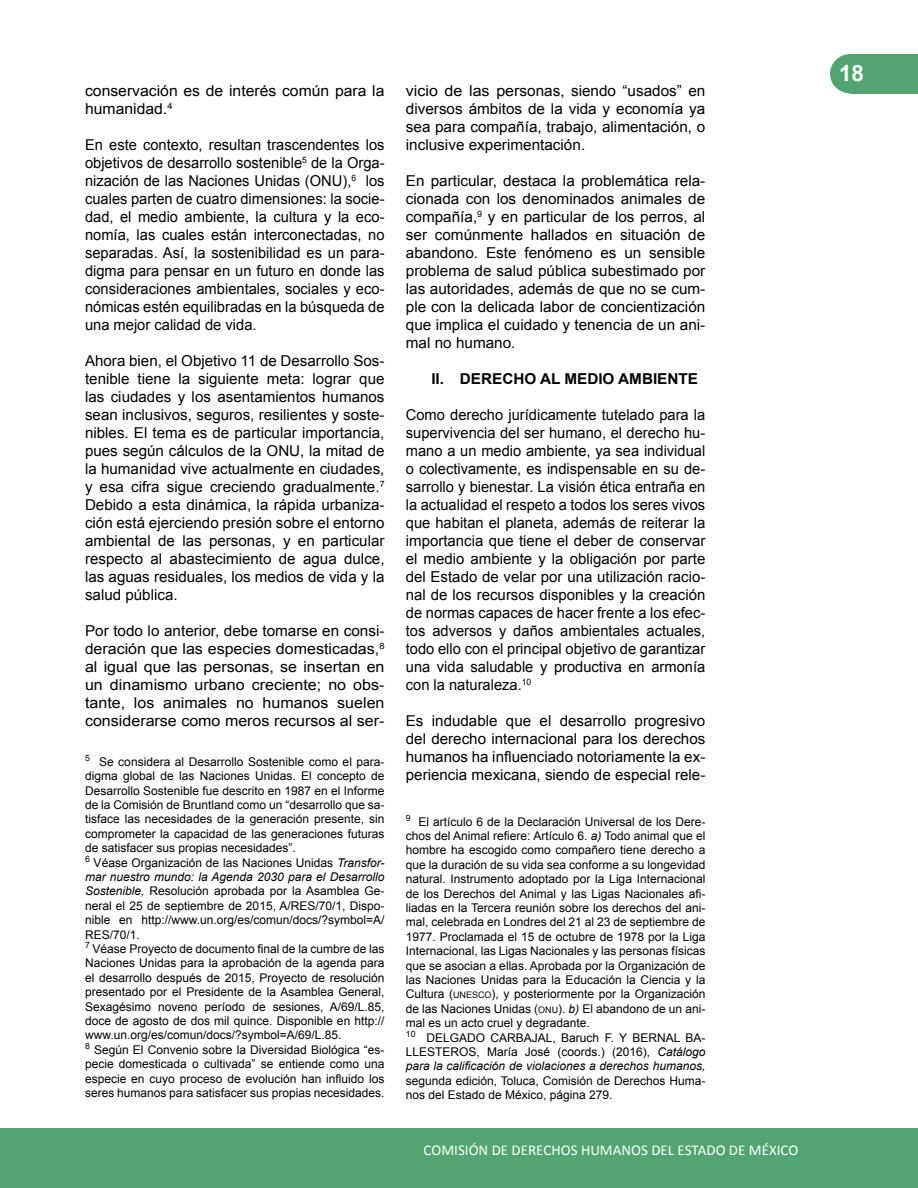
<style>
.page{position:relative;width:918px;height:1188px;background:#fff}
.page>*{position:absolute;margin:0;border:0;box-sizing:border-box;transform-origin:0 0}
.t1{font:700 22.5px "Arial";color:#fff}
.t2{font:15px/18px "Arial";color:#000;text-align:justify}
.t3{font:15px/18px "Arial";color:#000;text-align:justify;scale:1.07 1}
.t4{font:15px/18px "Arial";color:#000;scale:1.05 1}
.t5{font:15px "Calibri";color:#fff}
.t6{font:700 15px "Arial";color:#000}
.t7{font:12px/14.4px "Arial";color:#000}
.s1{font-style:italic}
.s2{font-size:9px}
</style>
<div class="page">
<div style="left:0;top:1128px;width:918px;height:60px;background:#52a470"></div>
<div style="left:851px;top:54px;width:67px;height:40px;background:#52a470"></div>
<div style="left:830px;top:54px;width:41px;height:40px;background:#52a470;border-radius:50%"></div>
<p class="t4" style="left:85px;top:82px;width:287px">conservación es de interés común para la humanidad.<sup>4</sup></p>
<p class="t2" style="left:85px;top:136px;width:301px">En este contexto, resultan trascendentes los objetivos de desarrollo sostenible<sup>5</sup> de la Orga&shy;nización de las Naciones Unidas (ONU),<sup>6</sup> los cuales parten de cuatro dimensiones: la socie&shy;dad, el medio ambiente, la cultura y la eco&shy;nomía, las cuales están interconectadas, no separadas. Así, la sostenibilidad es un para&shy;digma para pensar en un futuro en donde las consideraciones ambientales, sociales y eco&shy;nómicas estén equilibradas en la búsqueda de una mejor calidad de vida.</p>
<p class="t2" style="left:85px;top:352px;width:301px">Ahora bien, el Objetivo 11 de Desarrollo Sos&shy;tenible tiene la siguiente meta: lograr que las ciudades y los asentamientos humanos sean inclusivos, seguros, resilientes y soste&shy;nibles. El tema es de particular importancia, pues según cálculos de la ONU, la mitad de la humanidad vive actualmente en ciudades, y esa cifra sigue creciendo gradualmente.<sup>7<br></sup>Debido a esta dinámica, la rápida urbaniza&shy;ción está ejerciendo presión sobre el entorno ambiental de las personas, y en particular respecto al abastecimiento de agua dulce, las aguas residuales, los medios de vida y la salud pública.</p>
<p class="t2" style="left:85px;top:622px;width:301px">Por todo lo anterior, debe tomarse en consi&shy;deración que las especies domesticadas,<sup>8 </sup>al igual que las personas, se insertan en un dinamismo urbano creciente; no obs&shy;tante, los animales no humanos suelen considerarse como meros recursos al ser-</p>
<p class="t7" style="left:85px;top:755px;width:301px"><sup>5</sup> Se considera al Desarrollo Sostenible como el para&shy;digma global de las Naciones Unidas. El concepto de Desarrollo Sostenible fue descrito en 1987 en el Informe de la Comisión de Bruntland como un “desarrollo que sa&shy;tisface las necesidades de la generación presente, sin comprometer la capacidad de las generaciones futuras de satisfacer sus propias necesidades”.<br><sup>6</sup> Véase Organización de las Naciones Unidas <span class="s1">Transfor&shy;mar nuestro mundo: la Agenda 2030 para el Desarrollo Sostenible,</span> Resolución aprobada por la Asamblea Ge&shy;neral el 25 de septiembre de 2015, A/RES/70/1, Dispo&shy;nible en http://www.un.org/es/comun/docs/?symbol=A/ RES/70/1.<br><sup>7</sup> Véase Proyecto de documento final de la cumbre de las Naciones Unidas para la aprobación de la agenda para el desarrollo después de 2015, Proyecto de resolución presentado por el Presidente de la Asamblea General, Sexagésimo noveno período de sesiones, A/69/L.85, doce de agosto de dos mil quince. Disponible en http:// www.un.org/es/comun/docs/?symbol=A/69/L.85.<br><sup>8</sup> Según El Convenio sobre la Diversidad Biológica “es&shy;pecie domesticada o cultivada” se entiende como una especie en cuyo proceso de evolución han influido los seres humanos para satisfacer sus propias necesidades.</p>
<p class="t3" style="left:406px;top:82px;width:281px">vicio de las personas, siendo “usados” en diversos ámbitos de la vida y economía ya sea para compañía, trabajo, alimentación, o inclusive experimentación.</p>
<p class="t2" style="left:406px;top:172px;width:301px">En particular, destaca la problemática rela&shy;cionada con los denominados animales de compañía,<sup>9</sup> y en particular de los perros, al ser comúnmente hallados en situación de abandono. Este fenómeno es un sensible problema de salud pública subestimado por las autoridades, además de que no se cum&shy;ple con la delicada labor de concientización que implica el cuidado y tenencia de un ani&shy;mal no humano.</p>
<p class="t6" style="left:431px;top:369px;width:268px">II. DERECHO AL MEDIO AMBIENTE</p>
<p class="t2" style="left:406px;top:406px;width:301px">Como derecho jurídicamente tutelado para la supervivencia del ser humano, el derecho hu&shy;mano a un medio ambiente, ya sea individual o colectivamente, es indispensable en su de&shy;sarrollo y bienestar. La visión ética entraña en la actualidad el respeto a todos los seres vivos que habitan el planeta, además de reiterar la importancia que tiene el deber de conservar el medio ambiente y la obligación por parte del Estado de velar por una utilización racio&shy;nal de los recursos disponibles y la creación de normas capaces de hacer frente a los efec&shy;tos adversos y daños ambientales actuales, todo ello con el principal objetivo de garantizar una vida saludable y productiva en armonía con la naturaleza.<sup>10</sup></p>
<p class="t2" style="left:406px;top:712px;width:301px">Es indudable que el desarrollo progresivo del derecho internacional para los derechos humanos ha influenciado notoriamente la ex&shy;periencia mexicana, siendo de especial rele-</p>
<p class="t7" style="left:406px;top:814px;width:301px"><sup>9</sup> El artículo 6 de la Declaración Universal de los Dere&shy;chos del Animal refiere: Artículo 6. <span class="s1">a)</span> Todo animal que el hombre ha escogido como compañero tiene derecho a que la duración de su vida sea conforme a su longevidad natural. Instrumento adoptado por la Liga Internacional de los Derechos del Animal y las Ligas Nacionales afi&shy;liadas en la Tercera reunión sobre los derechos del ani&shy;mal, celebrada en Londres del 21 al 23 de septiembre de 1977. Proclamada el 15 de octubre de 1978 por la Liga Internacional, las Ligas Nacionales y las personas físicas que se asocian a ellas. Aprobada por la Organización de las Naciones Unidas para la Educación la Ciencia y la Cultura (<span class="s2">UNESCO</span>), y posteriormente por la Organización de las Naciones Unidas (<span class="s2">ONU</span>). <span class="s1">b)</span> El abandono de un ani&shy;mal es un acto cruel y degradante.<br><sup>10</sup> DELGADO CARBAJAL, Baruch F. Y BERNAL BA-LLESTEROS, María José (coords.) (2016), <span class="s1">Catálogo para la calificación de violaciones a derechos humanos,</span></p>
<p class="t7" style="left:406px;top:1074px;width:301px">segunda edición, Toluca, Comisión de Derechos Huma&shy;nos del Estado de México, página 279.</p>
<p class="t5" style="left:424px;top:1140px;width:376px">COMISIÓN DE DERECHOS HUMANOS DEL ESTADO DE MÉXICO</p>
<h1 class="t1" style="left:839px;top:58px;width:27px">18</h1>
</div>
